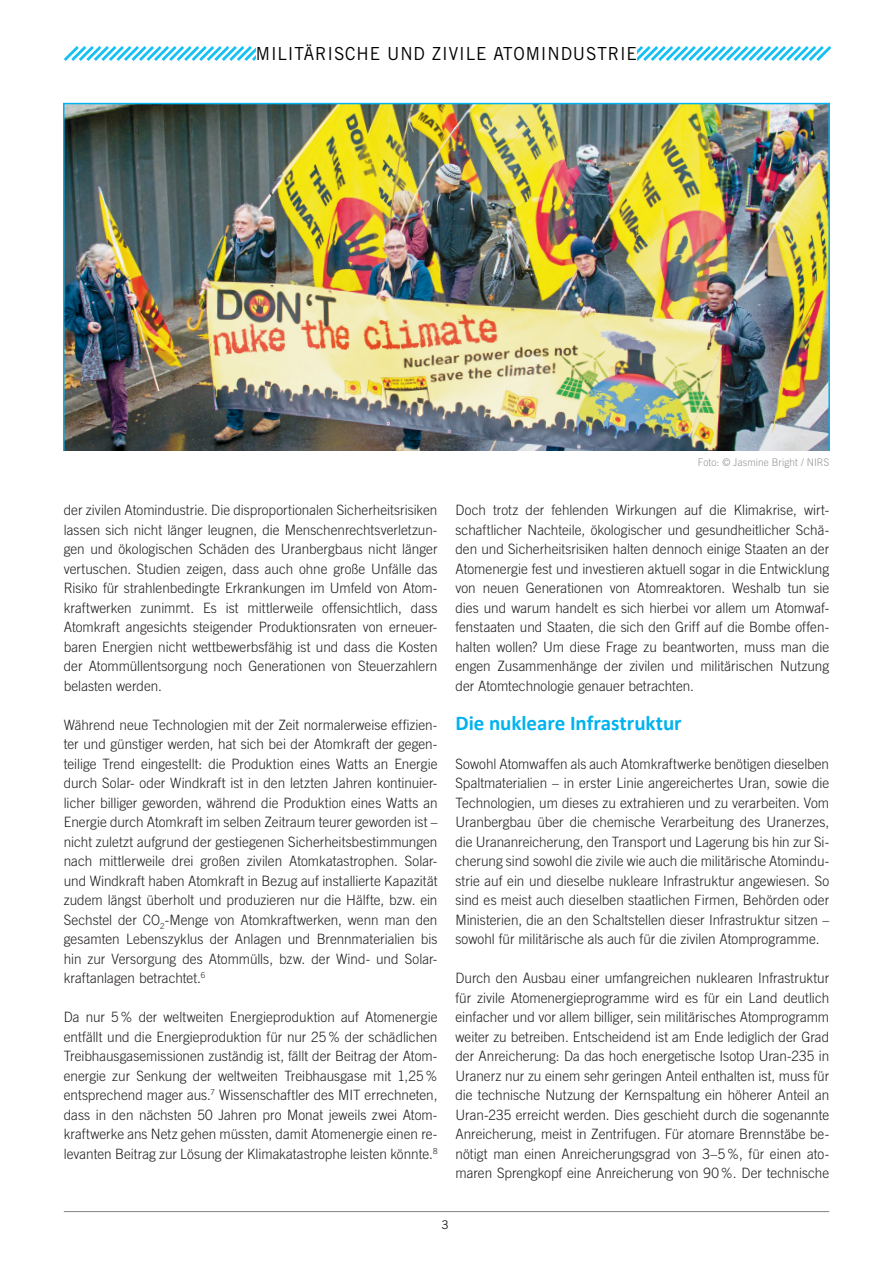
<style>
.page{position:relative;width:893px;height:1263px;background:#fff}
.page>*{position:absolute;margin:0;border:0;box-sizing:border-box;transform-origin:0 0}
.t1{font:700 21px "Calibri";color:#00b3ef}
.t2{font:18px "Trade Gothic LT Std";letter-spacing:.05em;color:#000;scale:.95 1}
.t3{font:300 14.25px/19.5px "Trade Gothic LT Std";color:#231f20;text-align:justify;scale:.95 1}
.t4{font:12px "Trade Gothic LT Std";color:#231f20}
.t5{font:300 10.5px "Trade Gothic LT Std";letter-spacing:.01em;color:#939598;scale:.95 1}
</style>
<div class="page">
<svg style="left:64px;top:46px;width:768px;height:15px"></svg>
<hr style="left:64px;top:1211px;width:765px;height:1px;background:#808285">
<div style="left:256px;top:46px;width:381px;height:15px;background:#fff"></div>
<img style="left:66px;top:106px;width:761px;height:345px">
<p class="t2" style="left:256px;top:43px;width:403px">MILITÄRISCHE UND ZIVILE ATOMINDUSTRIE</p>
<p class="t5" style="left:698px;top:456px;width:140px">Foto: © Jasmine Bright / NIRS</p>
<p class="t3" style="left:64px;top:500px;width:395px">der zivilen Atomindustrie. Die disproportionalen Sicherheitsrisiken lassen sich nicht länger leugnen, die Menschenrechtsverletzun&shy;gen und ökologischen Schäden des Uranbergbaus nicht länger vertuschen. Studien zeigen, dass auch ohne große Unfälle das Risiko für strahlenbedingte Erkrankungen im Umfeld von Atom&shy;kraftwerken zunimmt. Es ist mittlerweile offensichtlich, dass Atomkraft angesichts steigender Produktionsraten von erneuer&shy;baren Energien nicht wettbewerbsfähig ist und dass die Kosten der Atommüllentsorgung noch Generationen von Steuerzahlern belasten werden.</p>
<p class="t3" style="left:64px;top:715px;width:395px">Während neue Technologien mit der Zeit normalerweise effizien&shy;ter und günstiger werden, hat sich bei der Atomkraft der gegen&shy;teilige Trend eingestellt: die Produktion eines Watts an Energie durch Solar- oder Windkraft ist in den letzten Jahren kontinuier&shy;licher billiger geworden, während die Produktion eines Watts an Energie durch Atomkraft im selben Zeitraum teurer geworden ist – nicht zuletzt aufgrund der gestiegenen Sicherheitsbestimmungen nach mittlerweile drei großen zivilen Atomkatastrophen. Solar&shy;und Windkraft haben Atomkraft in Bezug auf installierte Kapazität zudem längst überholt und produzieren nur die Hälfte, bzw. ein Sechstel der CO<sub>2</sub>-Menge von Atomkraftwerken, wenn man den gesamten Lebenszyklus der Anlagen und Brennmaterialien bis hin zur Versorgung des Atommülls, bzw. der Wind- und Solar&shy;kraftanlagen betrachtet.<sup>6</sup></p>
<p class="t3" style="left:64px;top:1007px;width:395px">Da nur 5% der weltweiten Energieproduktion auf Atomenergie entfällt und die Energieproduktion für nur 25% der schädlichen Treibhausgasemissionen zuständig ist, fällt der Beitrag der Atom&shy;energie zur Senkung der weltweiten Treibhausgase mit 1,25% entsprechend mager aus.<sup>7</sup> Wissenschaftler des MIT errechneten, dass in den nächsten 50 Jahren pro Monat jeweils zwei Atom&shy;kraftwerke ans Netz gehen müssten, damit Atomenergie einen re&shy;levanten Beitrag zur Lösung der Klimakatastrophe leisten könnte.<sup>8</sup></p>
<p class="t3" style="left:455px;top:500px;width:395px">Doch trotz der fehlenden Wirkungen auf die Klimakrise, wirt&shy;schaftlicher Nachteile, ökologischer und gesundheitlicher Schä&shy;den und Sicherheitsrisiken halten dennoch einige Staaten an der Atomenergie fest und investieren aktuell sogar in die Entwicklung von neuen Generationen von Atomreaktoren. Weshalb tun sie dies und warum handelt es sich hierbei vor allem um Atomwaf&shy;fenstaaten und Staaten, die sich den Griff auf die Bombe offen&shy;halten wollen? Um diese Frage zu beantworten, muss man die engen Zusammenhänge der zivilen und militärischen Nutzung der Atomtechnologie genauer betrachten.</p>
<h1 class="t1" style="left:455px;top:708px;width:228px">Die nukleare Infrastruktur</h1>
<p class="t3" style="left:455px;top:754px;width:395px">Sowohl Atomwaffen als auch Atomkraftwerke benötigen dieselben Spaltmaterialien – in erster Linie angereichertes Uran, sowie die Technologien, um dieses zu extrahieren und zu verarbeiten. Vom Uranbergbau über die chemische Verarbeitung des Uranerzes, die Urananreicherung, den Transport und Lagerung bis hin zur Si&shy;cherung sind sowohl die zivile wie auch die militärische Atomindu&shy;strie auf ein und dieselbe nukleare Infrastruktur angewiesen. So sind es meist auch dieselben staatlichen Firmen, Behörden oder Ministerien, die an den Schaltstellen dieser Infrastruktur sitzen – sowohl für militärische als auch für die zivilen Atomprogramme.</p>
<p class="t3" style="left:455px;top:968px;width:395px">Durch den Ausbau einer umfangreichen nuklearen Infrastruktur für zivile Atomenergieprogramme wird es für ein Land deutlich einfacher und vor allem billiger, sein militärisches Atomprogramm weiter zu betreiben. Entscheidend ist am Ende lediglich der Grad der Anreicherung: Da das hoch energetische Isotop Uran-235 in Uranerz nur zu einem sehr geringen Anteil enthalten ist, muss für die technische Nutzung der Kernspaltung ein höherer Anteil an Uran-235 erreicht werden. Dies geschieht durch die sogenannte Anreicherung, meist in Zentrifugen. Für atomare Brennstäbe be&shy;nötigt man einen Anreicherungsgrad von 3–5%, für einen ato&shy;maren Sprengkopf eine Anreicherung von 90%. Der technische</p>
<p class="t4" style="left:441px;top:1217px;width:9px">3</p>
</div>
